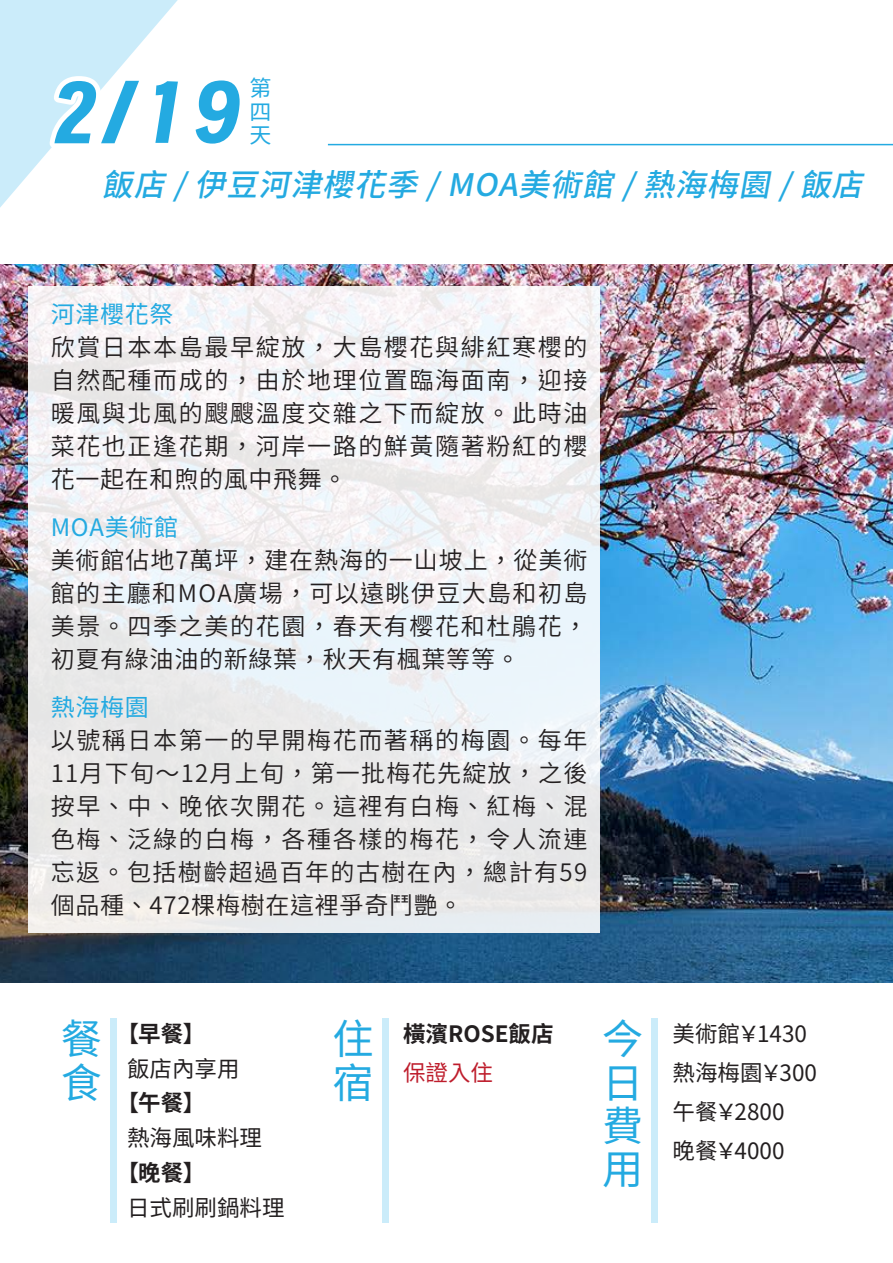
<style>
.page{position:relative;width:893px;height:1263px;background:#fff}
.page>*{position:absolute;margin:0;border:0;box-sizing:border-box;transform-origin:0 0}
.t1{font:80.25px "zihunbiantaoti";color:#24aae1;scale:1.13 1}
.t2{font:41.25px/43.2px "Noto Sans CJ Ktc";color:#24aae1}
.t3{font:italic 500 31.05px "Noto Sans CJ Ktc";color:#24aae1}
.t4{font:600 24px/33px "Noto Sans CJ Ktc";letter-spacing:.06em;color:#231f20;text-align:justify}
.t5{font:24px "Noto Sans CJ Ktc";letter-spacing:.03em;color:#24aae1}
.t6{font:22.5px/39px "Noto Sans CJ Ktc";color:#231f20}
.t7{font:700 22.5px "Noto Sans CJ Ktc";color:#231f20}
.t8{font:22.5px "Noto Sans CJ Ktc";color:#be1d2c}
.t9{font:22.05px/23.1px "Noto Sans CJ Ktc";color:#24aae1;text-align:justify}
</style>
<div class="page">
<svg style="left:0;top:0;width:178px;height:208px"></svg>
<hr style="left:328px;top:144px;width:565px;height:1px;background:#24aae1">
<img style="left:0;top:265px;width:893px;height:718px">
<div style="left:110px;top:1017px;width:7px;height:205px;background:#c6eafa"></div>
<svg style="left:29px;top:287px;width:571px;height:646px"></svg>
<div style="left:382px;top:1017px;width:6px;height:205px;background:#c6eafa"></div>
<div style="left:651px;top:1017px;width:7px;height:205px;background:#c6eafa"></div>
<h1 class="t1" style="left:51px;top:61px;width:171px">2/19</h1>
<p class="t9" style="left:249px;top:77px;width:23px">第四天</p>
<p class="t3" style="left:102px;top:167px;width:778px">飯店 /伊豆河津櫻花季 /MOA美術館 /熱海梅園 /飯店</p>
<p class="t5" style="left:51px;top:301px;width:124px">河津櫻花祭</p>
<p class="t4" style="left:51px;top:331px;width:538px">欣賞日本本島最早綻放，大島櫻花與緋紅寒櫻的自然配種而成的，由於地理位置臨海面南，迎接暖風與北風的颼颼溫度交雜之下而綻放。此時油菜花也正逢花期，河岸一路的鮮黃隨著粉紅的櫻花一起在和煦的風中飛舞。</p>
<p class="t5" style="left:51px;top:514px;width:129px">MOA美術館</p>
<p class="t4" style="left:51px;top:544px;width:538px">美術館佔地7萬坪，建在熱海的一山坡上，從美術館的主廳和MOA廣場，可以遠眺伊豆大島和初島美景。四季之美的花園，春天有樱花和杜鵑花，初夏有綠油油的新綠葉，秋天有楓葉等等。</p>
<p class="t5" style="left:51px;top:694px;width:100px">熱海梅園</p>
<p class="t4" style="left:51px;top:724px;width:538px">以號稱日本第一的早開梅花而著稱的梅園。每年11月下旬～12月上旬，第一批梅花先綻放，之後按早、中、晚依次開花。這裡有白梅、紅梅、混色梅、泛綠的白梅，各種各樣的梅花，令人流連忘返。包括樹齡超過百年的古樹在內，總計有59個品種、472棵梅樹在這裡爭奇鬥艷。</p>
<h2 class="t2" style="left:61px;top:1018px;width:41px">餐食</h2>
<p class="t7" style="left:116px;top:1021px;width:90px">【早餐】</p>
<p class="t6" style="left:127px;top:1049px;width:114px">飯店內享用</p>
<p class="t7" style="left:116px;top:1090px;width:90px">【午餐】</p>
<p class="t6" style="left:127px;top:1119px;width:136px">熱海風味料理</p>
<p class="t7" style="left:116px;top:1160px;width:90px">【晚餐】</p>
<p class="t6" style="left:127px;top:1189px;width:159px">日式刷刷鍋料理</p>
<h2 class="t2" style="left:602px;top:1018px;width:41px">今日費用</h2>
<h2 class="t2" style="left:333px;top:1018px;width:41px">住宿</h2>
<p class="t6" style="left:672px;top:1014px;width:146px">美術館￥1430熱海梅園￥300午餐￥2800<br>晚餐￥4000</p>
<p class="t7" style="left:403px;top:1021px;width:152px">橫濱ROSE飯店</p>
<p class="t8" style="left:403px;top:1060px;width:91px">保證入住</p>
</div>
